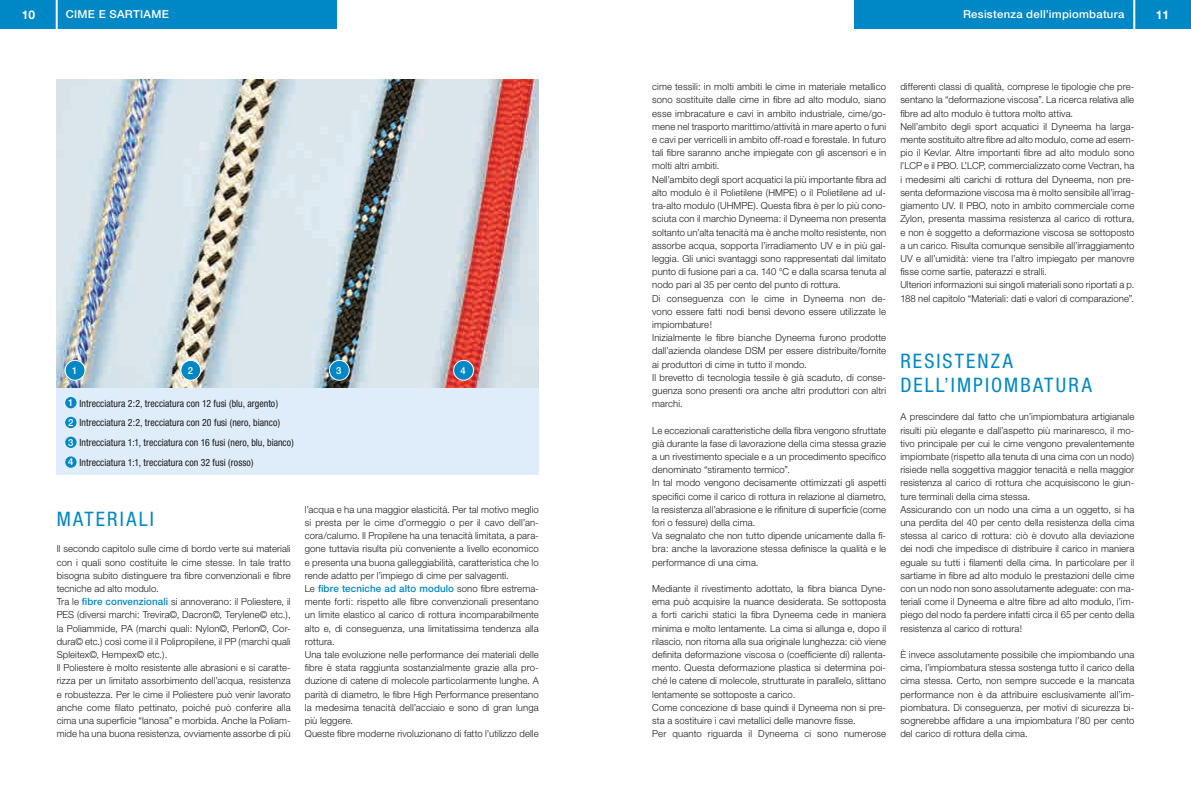
<style>
.page{position:relative;width:1191px;height:794px;background:#fff}
.page>*{position:absolute;margin:0;border:0;box-sizing:border-box;transform-origin:0 0}
.t1{font:condensed 20px "Helvetica Neue";color:#0087c6}
.t2{font:700 12px "Helvetica Neue";color:#fff}
.t3{font:500 11px "Helvetica Neue";letter-spacing:.025em;color:#fff}
.t4{font:condensed 10px/19.8px "Helvetica Neue";letter-spacing:.005em;color:#1c1c1b}
.t5{font:500 10px "Helvetica Neue";letter-spacing:.01em;color:#0087c6}
.t6{font:300 9.7px/13.2px "Helvetica Neue";letter-spacing:.01em;color:#1c1c1b}
.t7{font:500 9.7px "Helvetica Neue";color:#fff}
.s1{font-weight:500;font-stretch:normal;font-size:9.7px;color:#fff}
.s2{font-weight:500;font-size:10px;color:#0087c6}
.s3{font-weight:300;font-size:9.7px;color:#1c1c1b}
</style>
<div class="page">
<div style="left:853px;top:0;width:338px;height:28px;background:#0087c6"></div>
<div style="left:0;top:0;width:337px;height:28px;background:#0087c6"></div>
<hr style="left:1133px;top:0;width:2px;height:33px;background:#fff">
<hr style="left:56px;top:0;width:2px;height:33px;background:#fff">
<img style="left:57px;top:79px;width:482px;height:309px">
<div style="left:65px;top:360px;width:20px;height:20px;background:#0087c6;border-radius:50%"></div>
<div style="left:65px;top:360px;width:20px;height:21px;border:1px solid #fff;border-radius:50%"></div>
<div style="left:181px;top:360px;width:20px;height:20px;background:#0087c6;border-radius:50%"></div>
<div style="left:180px;top:360px;width:21px;height:21px;border:1px solid #fff;border-radius:50%"></div>
<div style="left:329px;top:360px;width:20px;height:20px;background:#0087c6;border-radius:50%"></div>
<div style="left:329px;top:360px;width:21px;height:21px;border:1px solid #fff;border-radius:50%"></div>
<div style="left:453px;top:360px;width:20px;height:20px;background:#0087c6;border-radius:50%"></div>
<div style="left:453px;top:360px;width:21px;height:21px;border:1px solid #fff;border-radius:50%"></div>
<div style="left:57px;top:388px;width:482px;height:86px;background:#dfecf9"></div>
<div style="left:65px;top:397px;width:12px;height:11px;background:#0087c6;border-radius:50%"></div>
<div style="left:65px;top:417px;width:12px;height:11px;background:#0087c6;border-radius:50%"></div>
<div style="left:65px;top:436px;width:12px;height:12px;background:#0087c6;border-radius:50%"></div>
<div style="left:65px;top:456px;width:12px;height:12px;background:#0087c6;border-radius:50%"></div>
<p class="t2" style="left:22px;top:7px;width:15px">10</p>
<p class="t3" style="left:66px;top:7px;width:105px">CIME E SARTIAME</p>
<p class="t3" style="left:963px;top:7px;width:163px">Resistenza dell’impiombatura</p>
<p class="t2" style="left:1156px;top:7px;width:15px">11</p>
<p class="t7" style="left:72px;top:365px;width:7px">1</p>
<p class="t7" style="left:188px;top:365px;width:7px">2</p>
<p class="t7" style="left:336px;top:365px;width:7px">3</p>
<p class="t7" style="left:460px;top:365px;width:7px">4</p>
<p class="t4" style="left:68px;top:393px;width:227px"><span class="s1">1</span> Intrecciatura 2:2, trecciatura con 12 fusi (blu, argento)<br><span class="s1">2</span> Intrecciatura 2:2, trecciatura con 20 fusi (nero, bianco)<br><span class="s1">3</span> Intrecciatura 1:1, trecciatura con 16 fusi (nero, blu, bianco)<br><span class="s1">4</span> Intrecciatura 1:1, trecciatura con 32 fusi (rosso)</p>
<h1 class="t1" style="left:57px;top:507px;width:28px">Materiali</h1>
<p class="t6" style="left:57px;top:542px;width:235px">Il secondo capitolo sulle cime di bordo verte sui materiali con i quali sono costituite le cime stesse. In tale tratto bisogna subito distinguere tra fibre convenzionali e fibre tecniche ad alto modulo.<br>Tra le <span class="s2">fibre convenzionali</span> si annoverano: il Poliestere, il PES (diversi marchi: Trevira©, Dacron©, Terylene© etc.), la Poliammide, PA (marchi quali: Nylon©, Perlon©, Cor&shy;dura© etc.) così come il il Polipropilene, il PP (marchi quali Spleitex©, Hempex© etc.).<br>Il Poliestere è molto resistente alle abrasioni e si caratte&shy;rizza per un limitato assorbimento dell’acqua, resistenza e robustezza. Per le cime il Poliestere può venir lavorato anche come filato pettinato, poiché può conferire alla cima una superficie “lanosa” e morbida. Anche la Poliam&shy;mide ha una buona resistenza, ovviamente assorbe di più</p>
<p class="t6" style="left:305px;top:502px;width:235px;text-align:justify">l’acqua e ha una maggior elasticità. Per tal motivo meglio si presta per le cime d’ormeggio o per il cavo dell’an&shy;cora/calumo. Il Propilene ha una tenacità limitata, a para&shy;gone tuttavia risulta più conveniente a livello economico e presenta una buona galleggiabilità, caratteristica che lo rende adatto per l’impiego di cime per salvagenti.</p>
<p class="t5" style="left:305px;top:582px;width:235px"><span class="s3">Le</span> fibre tecniche ad alto modulo <span class="s3">sono fibre estrema-</span></p>
<p class="t6" style="left:305px;top:595px;width:235px">mente forti: rispetto alle fibre convenzionali presentano un limite elastico al carico di rottura incomparabilmente alto e, di conseguenza, una limitatissima tendenza alla rottura.<br>Una tale evoluzione nelle performance dei materiali delle fibre è stata raggiunta sostanzialmente grazie alla pro&shy;duzione di catene di molecole particolarmente lunghe. A parità di diametro, le fibre High Performance presentano la medesima tenacità dell’acciaio e sono di gran lunga più leggere.<br>Queste fibre moderne rivoluzionano di fatto l’utilizzo delle</p>
<p class="t6" style="left:652px;top:80px;width:235px">cime tessili: in molti ambiti le cime in materiale metallico sono sostituite dalle cime in fibre ad alto modulo, siano esse imbracature e cavi in ambito industriale, cime/go&shy;mene nel trasporto marittimo/attività in mare aperto o funi e cavi per verricelli in ambito off-road e forestale. In futuro tali fibre saranno anche impiegate con gli ascensori e in molti altri ambiti.<br>Nell’ambito degli sport acquatici la più importante fibra ad alto modulo è il Polietilene (HMPE) o il Polietilene ad ul&shy;tra-alto modulo (UHMPE). Questa fibra è per lo più cono&shy;sciuta con il marchio Dyneema: il Dyneema non presenta soltanto un’alta tenacità ma è anche molto resistente, non assorbe acqua, sopporta l’irradiamento UV e in più gal&shy;leggia. Gli unici svantaggi sono rappresentati dal limitato punto di fusione pari a ca. 140 °C e dalla scarsa tenuta al nodo pari al 35 per cento del punto di rottura.<br>Di conseguenza con le cime in Dyneema non de&shy;vono essere fatti nodi bensì devono essere utilizzate le impiombature!<br>Inizialmente le fibre bianche Dyneema furono prodotte dall’azienda olandese DSM per essere distribuite/fornite ai produttori di cime in tutto il mondo.<br>Il brevetto di tecnologia tessile è già scaduto, di conse&shy;guenza sono presenti ora anche altri produttori con altri marchi.</p>
<p class="t6" style="left:652px;top:423px;width:235px">Le eccezionali caratteristiche della fibra vengono sfruttate già durante la fase di lavorazione della cima stessa grazie a un rivestimento speciale e a un procedimento specifico denominato “stiramento termico”.<br>In tal modo vengono decisamente ottimizzati gli aspetti specifici come il carico di rottura in relazione al diametro, la resistenza all’abrasione e le rifiniture di superficie (come fori o fessure) della cima.<br>Va segnalato che non tutto dipende unicamente dalla fi&shy;bra: anche la lavorazione stessa definisce la qualità e le performance di una cima.</p>
<p class="t6" style="left:652px;top:582px;width:235px">Mediante il rivestimento adottato, la fibra bianca Dyne&shy;ema può acquisire la nuance desiderata. Se sottoposta a forti carichi statici la fibra Dyneema cede in maniera minima e molto lentamente. La cima si allunga e, dopo il rilascio, non ritorna alla sua originale lunghezza: ciò viene definita deformazione viscosa o (coefficiente di) rallenta&shy;mento. Questa deformazione plastica si determina poi&shy;ché le catene di molecole, strutturate in parallelo, slittano lentamente se sottoposte a carico.<br>Come concezione di base quindi il Dyneema non si pre&shy;sta a sostituire i cavi metallici delle manovre fisse.<br>Per quanto riguarda il Dyneema ci sono numerose</p>
<p class="t6" style="left:900px;top:80px;width:235px">differenti classi di qualità, comprese le tipologie che pre&shy;sentano la “deformazione viscosa”. La ricerca relativa alle fibre ad alto modulo è tuttora molto attiva.<br>Nell’ambito degli sport acquatici iI Dyneema ha larga&shy;mente sostituito altre fibre ad alto modulo, come ad esem&shy;pio il Kevlar. Altre importanti fibre ad alto modulo sono l’LCP e il PBO. L’LCP, commercializzato come Vectran, ha i medesimi alti carichi di rottura del Dyneema, non pre&shy;senta deformazione viscosa ma è molto sensibile all’irrag&shy;giamento UV. Il PBO, noto in ambito commerciale come Zylon, presenta massima resistenza al carico di rottura, e non è soggetto a deformazione viscosa se sottoposto a un carico. Risulta comunque sensibile all’irraggiamento UV e all’umidità: viene tra l’altro impiegato per manovre fisse come sartie, paterazzi e stralli.<br>Ulteriori informazioni sui singoli materiali sono riportati a p.<br>188 nel capitolo “Materiali: dati e valori di comparazione”.</p>
<h1 class="t1" style="left:900px;top:349px;width:24px">Resiste</h1>
<h1 class="t1" style="left:977px;top:349px;width:26px">nza</h1>
<h1 class="t1" style="left:900px;top:373px;width:12px">dell</h1>
<h1 class="t1" style="left:944px;top:373px;width:20px">’impiombatura</h1>
<p class="t6" style="left:900px;top:410px;width:235px">A prescindere dal fatto che un’impiombatura artigianale risulti più elegante e dall’aspetto più marinaresco, il mo&shy;tivo principale per cui le cime vengono prevalentemente impiombate (rispetto alla tenuta di una cima con un nodo) risiede nella soggettiva maggior tenacità e nella maggior resistenza al carico di rottura che acquisiscono le giun&shy;ture terminali della cima stessa.<br>Assicurando con un nodo una cima a un oggetto, si ha una perdita del 40 per cento della resistenza della cima stessa al carico di rottura: ciò è dovuto alla deviazione dei nodi che impedisce di distribuire il carico in maniera eguale su tutti i filamenti della cima. In particolare per il sartiame in fibre ad alto modulo le prestazioni delle cime con un nodo non sono assolutamente adeguate: con ma&shy;teriali come il Dyneema e altre fibre ad alto modulo, l’im&shy;piego del nodo fa perdere infatti circa il 65 per cento della resistenza al carico di rottura!</p>
<p class="t6" style="left:900px;top:648px;width:235px;text-align:justify">È invece assolutamente possibile che impiombando una cima, l’impiombatura stessa sostenga tutto il carico della cima stessa. Certo, non sempre succede e la mancata performance non è da attribuire esclusivamente all’im&shy;piombatura. Di conseguenza, per motivi di sicurezza bi&shy;sognerebbe affidare a una impiombatura l’80 per cento del carico di rottura della cima.</p>
</div>
